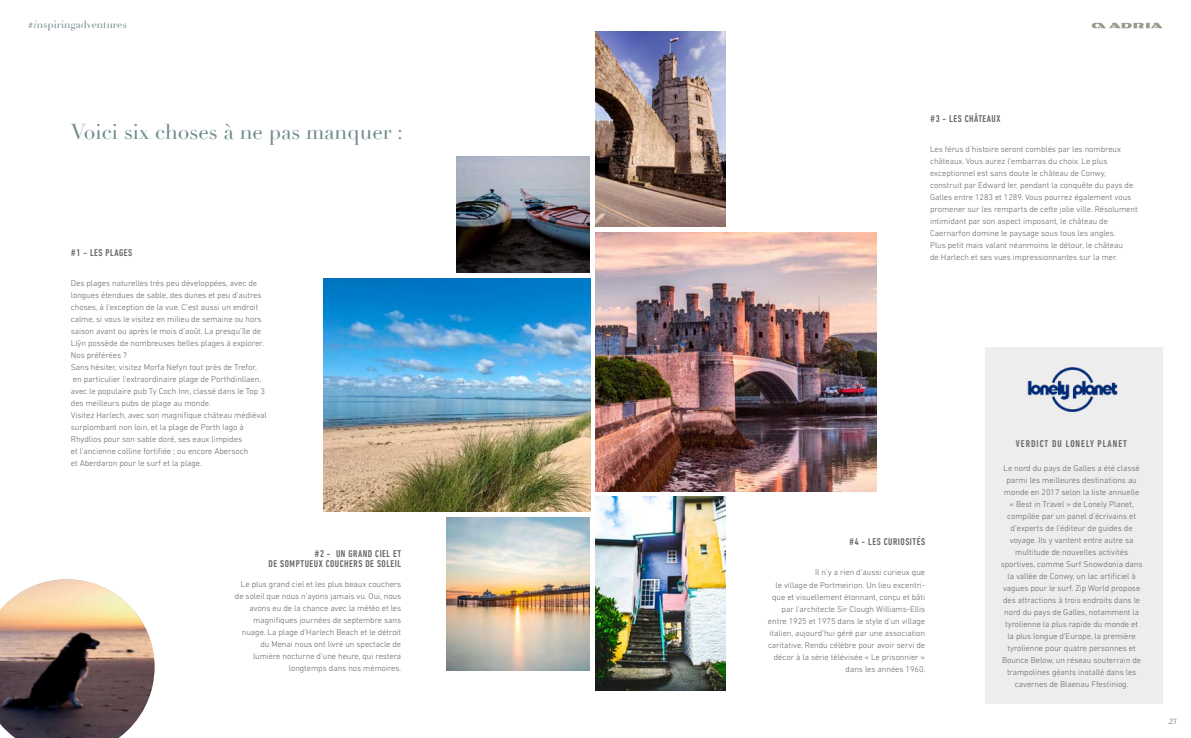
<style>
.page{position:relative;width:1191px;height:738px;background:#fff}
.page>*{position:absolute;margin:0;border:0;box-sizing:border-box;transform-origin:0 0}
.t1{font:21px "Didot";color:#6f8b8e}
.t2{font:10.4px "Didot";color:#6f8b8e}
.t3{font:500 condensed 10px/10px "DIN Next LT Pro";letter-spacing:.05em;color:#636362;text-align:right}
.t4{font:500 condensed 10px "DIN Next LT Pro";letter-spacing:.1em;color:#636362}
.t5{font:300 8.5px/12px "DIN Next LT Pro";letter-spacing:-.005em;color:#636362}
.t6{font:italic 8px "Didot";color:#636362}
.s1{font-style:italic}
</style>
<div class="page">
<img style="left:323px;top:278px;width:267px;height:233px">
<img style="left:456px;top:156px;width:134px;height:116px">
<img style="left:596px;top:31px;width:130px;height:195px">
<img style="left:596px;top:496px;width:130px;height:194px">
<div style="left:985px;top:347px;width:177px;height:356px;background:#ededed"></div>
<svg style="left:1091px;top:23px;width:71px;height:5px"></svg>
<img style="left:1027px;top:367px;width:91px;height:45px">
<img style="left:446px;top:517px;width:144px;height:152px">
<img style="left:0;top:579px;width:154px;height:158px">
<img style="left:596px;top:232px;width:280px;height:259px">
<svg style="left:28px;top:22px;width:5px;height:6px"></svg>
<p class="t2" style="left:34px;top:18px;width:94px"><span class="s1">i</span>nspiringadventures</p>
<h1 class="t1" style="left:71px;top:119px;width:334px">Voici six choses à ne pas manquer :</h1>
<p class="t3" style="left:71px;top:247px;width:63px">#1 - LES PLAGES</p>
<p class="t5" style="left:71px;top:277px;width:197px">Des plages naturelles très peu développées, avec de longues étendues de sable, des dunes et peu d’autres choses, à l’exception de la vue. C’est aussi un endroit calme, si vous le visitez en milieu de semaine ou hors saison avant ou après le mois d’août. La presqu’île de Llŷn possède de nombreuses belles plages à explorer.<br>Nos préférées ?<br>Sans hésiter, visitez Morfa Nefyn tout près de Trefor, en particulier l’extraordinaire plage de Porthdinllaen, avec le populaire pub Ty Coch Inn, classé dans le Top 3 des meilleurs pubs de plage au monde.<br>Visitez Harlech, avec son magnifique château médiéval surplombant non loin, et la plage de Porth Iago à Rhydlios pour son sable doré, ses eaux limpides<br>et l’ancienne colline fortifiée ; ou encore Abersoch<br>et Aberdaron pour le surf et la plage.</p>
<p class="t3" style="left:268px;top:548px;width:134px">#2 - UN GRAND CIEL ET<br>DE SOMPTUEUX COUCHERS DE SOLEIL</p>
<p class="t5" style="left:235px;top:577px;width:168px;text-align:right">Le plus grand ciel et les plus beaux couchers de soleil que nous n'ayons jamais vu. Oui, nous avons eu de la chance avec la météo et les magnifiques journées de septembre sans nuage. La plage d’Harlech Beach et le détroit du Menai nous ont livré un spectacle de lumière nocturne d’une heure, qui restera longtemps dans nos mémoires.</p>
<p class="t3" style="left:930px;top:113px;width:72px">#3 - LES CHÂTEAUX</p>
<p class="t5" style="left:930px;top:143px;width:209px">Les férus d’histoire seront comblés par les nombreux châteaux. Vous aurez l’embarras du choix. Le plus exceptionnel est sans doute le château de Conwy, construit par Edward Ier, pendant la conquête du pays de Galles entre 1283 et 1289. Vous pourrez également vous promener sur les remparts de cette jolie ville. Résolument intimidant par son aspect imposant, le château de Caernarfon domine le paysage sous tous les angles.<br>Plus petit mais valant néanmoins le détour, le château<br>de Harlech et ses vues impressionnantes sur la mer.</p>
<p class="t3" style="left:849px;top:536px;width:77px">#4 - LES CURIOSITÉS</p>
<p class="t5" style="left:768px;top:566px;width:159px;text-align:right">Il n’y a rien d’aussi curieux que<br>le village de Portmeirion. Un lieu excentri&shy;que et visuellement étonnant, conçu et bâti par l’architecte Sir Clough Williams-Ellis entre 1925 et 1975 dans le style d’un village italien, aujourd’hui géré par une association caritative. Rendu célèbre pour avoir servi de décor à la série télévisée « Le prisonnier » dans les années 1960.</p>
<p class="t4" style="left:1016px;top:438px;width:112px">VERDICT DU LONELY PLANET</p>
<p class="t5" style="left:1000px;top:461px;width:143px;text-align:center">Le nord du pays de Galles a été classé parmi les meilleures destinations au monde en 2017 selon la liste annuelle « Best in Travel » de Lonely Planet, compilée par un panel d’écrivains et d’experts de l’éditeur de guides de voyage. Ils y vantent entre autre sa multitude de nouvelles activités sportives, comme Surf Snowdonia dans la vallée de Conwy, un lac artificiel à vagues pour le surf. Zip World propose des attractions à trois endroits dans le nord du pays de Galles, notamment la tyrolienne la plus rapide du monde et<br>la plus longue d’Europe, la première tyrolienne pour quatre personnes et Bounce Below, un réseau souterrain de trampolines géants installé dans les cavernes de Blaenau Ffestiniog.</p>
<p class="t6" style="left:1169px;top:715px;width:9px">23</p>
</div>
